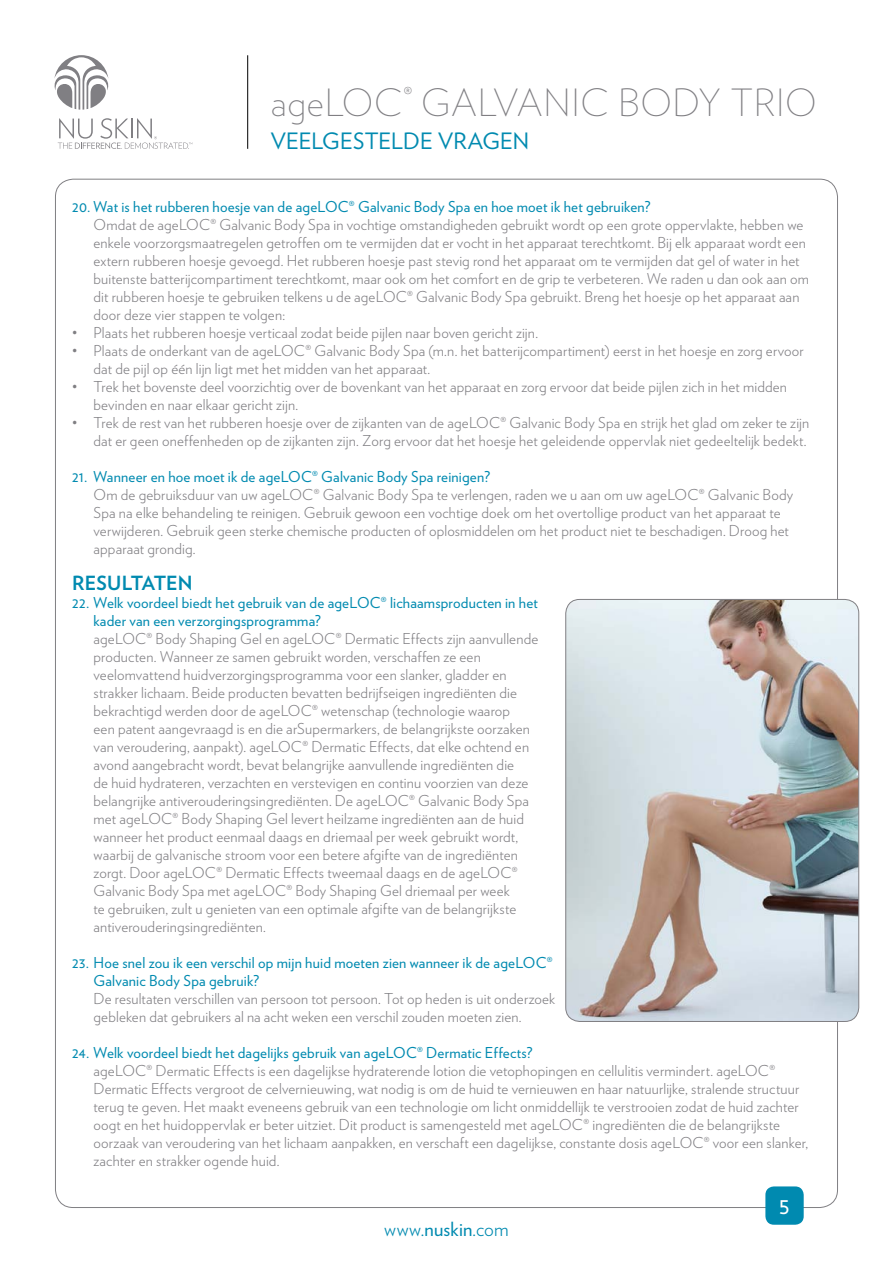
<style>
.page{position:relative;width:893px;height:1263px;background:#fff}
.page>*{position:absolute;margin:0;border:0;box-sizing:border-box;transform-origin:0 0}
.t1{font:200 37.5px "Verlag";letter-spacing:.01em;color:#807f83}
.t2{font:24px "Verlag";color:#fff}
.t3{font:22.5px "Verlag";letter-spacing:.005em;color:#008ab0}
.t4{font:300 19.5px "Verlag";letter-spacing:.02em;color:#008ab0}
.t5{font:700 19.5px "Verlag";letter-spacing:.005em;color:#008ab0}
.t6{font:300 15px/18px "Verlag";letter-spacing:.01em;color:#807f83}
.t7{font:15px/18px "Verlag";letter-spacing:.01em;color:#008ab0}
.s1{font-weight:400}
</style>
<div class="page">
<svg style="left:58px;top:118px;width:134px;height:31px"></svg>
<svg style="left:54px;top:55px;width:55px;height:55px"></svg>
<hr style="left:247px;top:55px;width:1px;height:94px;background:#000">
<div style="left:765px;top:1186px;width:39px;height:39px;background:#008ab0;border-radius:9px"></div>
<img style="left:566px;top:599px;width:293px;height:422px">
<div style="left:566px;top:599px;width:293px;height:423px;border:1px solid #807f83;border-radius:14px"></div>
<h1 class="t1" style="left:271px;top:75px;width:543px">AGELOC<sup>®</sup> GALVANIC BODY TRIO</h1>
<h3 class="t3" style="left:271px;top:124px;width:260px">Veelgestelde vragen</h3>
<p class="t7" style="left:72px;top:197px;width:580px">20. Wat is het rubberen hoesje van de ageLOC® Galvanic Body Spa en hoe moet ik het gebruiken?</p>
<p class="t6" style="left:94px;top:215px;width:717px">Omdat de ageLOC® Galvanic Body Spa in vochtige omstandigheden gebruikt wordt op een grote oppervlakte, hebben we enkele voorzorgsmaatregelen getroffen om te vermijden dat er vocht in het apparaat terechtkomt. Bij elk apparaat wordt een extern rubberen hoesje gevoegd. Het rubberen hoesje past stevig rond het apparaat om te vermijden dat gel of water in het buitenste batterijcompartiment terechtkomt, maar ook om het comfort en de grip te verbeteren. We raden u dan ook aan om dit rubberen hoesje te gebruiken telkens u de ageLOC® Galvanic Body Spa gebruikt. Breng het hoesje op het apparaat aan door deze vier stappen te volgen:</p>
<p class="t6" style="left:72px;top:323px;width:467px">• Plaats het rubberen hoesje verticaal zodat beide pijlen naar boven gericht zijn.</p>
<p class="t6" style="left:94px;top:341px;width:712px;text-indent:-21px">• Plaats de onderkant van de ageLOC® Galvanic Body Spa (m.n. het batterijcompartiment) eerst in het hoesje en zorg ervoor dat de pijl op één lijn ligt met het midden van het apparaat.</p>
<p class="t6" style="left:94px;top:377px;width:695px;text-indent:-21px">• Trek het bovenste deel voorzichtig over de bovenkant van het apparaat en zorg ervoor dat beide pijlen zich in het midden bevinden en naar elkaar gericht zijn.</p>
<p class="t6" style="left:72px;top:413px;width:739px;text-align:right">• Trek de rest van het rubberen hoesje over de zijkanten van de ageLOC® Galvanic Body Spa en strijk het glad om zeker te zijn dat er geen oneffenheden op de zijkanten zijn. Zorg ervoor dat het hoesje het geleidende oppervlak niet gedeeltelijk bedekt.</p>
<p class="t7" style="left:72px;top:467px;width:419px">21. Wanneer en hoe moet ik de ageLOC® Galvanic Body Spa reinigen?</p>
<p class="t6" style="left:94px;top:485px;width:701px">Om de gebruiksduur van uw ageLOC® Galvanic Body Spa te verlengen, raden we u aan om uw ageLOC® Galvanic Body Spa na elke behandeling te reinigen. Gebruik gewoon een vochtige doek om het overtollige product van het apparaat te verwijderen. Gebruik geen sterke chemische producten of oplosmiddelen om het product niet te beschadigen. Droog het apparaat grondig.</p>
<h3 class="t5" style="left:72px;top:567px;width:122px">RESULTATEN</h3>
<p class="t7" style="left:94px;top:593px;width:446px;text-indent:-21px">22. Welk voordeel biedt het gebruik van de ageLOC® lichaamsproducten in het kader van een verzorgingsprogramma?</p>
<p class="t6" style="left:94px;top:629px;width:446px">ageLOC® Body Shaping Gel en ageLOC® Dermatic Effects zijn aanvullende producten. Wanneer ze samen gebruikt worden, verschaffen ze een veelomvattend huidverzorgingsprogramma voor een slanker, gladder en strakker lichaam. Beide producten bevatten bedrijfseigen ingrediënten die bekrachtigd werden door de ageLOC® wetenschap (technologie waarop<br>een patent aangevraagd is en die arSupermarkers, de belangrijkste oorzaken van veroudering, aanpakt). ageLOC® Dermatic Effects, dat elke ochtend en avond aangebracht wordt, bevat belangrijke aanvullende ingrediënten die<br>de huid hydrateren, verzachten en verstevigen en continu voorzien van deze belangrijke antiverouderingsingrediënten. De ageLOC® Galvanic Body Spa met ageLOC® Body Shaping Gel levert heilzame ingrediënten aan de huid wanneer het product eenmaal daags en driemaal per week gebruikt wordt, waarbij de galvanische stroom voor een betere afgifte van de ingrediënten zorgt. Door ageLOC® Dermatic Effects tweemaal daags en de ageLOC® Galvanic Body Spa met ageLOC® Body Shaping Gel driemaal per week<br>te gebruiken, zult u genieten van een optimale afgifte van de belangrijkste antiverouderingsingrediënten.</p>
<p class="t7" style="left:94px;top:953px;width:461px;text-indent:-21px">23. Hoe snel zou ik een verschil op mijn huid moeten zien wanneer ik de ageLOC®<br>Galvanic Body Spa gebruik?</p>
<p class="t6" style="left:94px;top:989px;width:463px">De resultaten verschillen van persoon tot persoon. Tot op heden is uit onderzoek gebleken dat gebruikers al na acht weken een verschil zouden moeten zien.</p>
<p class="t7" style="left:72px;top:1043px;width:462px">24. Welk voordeel biedt het dagelijks gebruik van ageLOC® Dermatic Effects?</p>
<p class="t6" style="left:94px;top:1061px;width:716px">ageLOC® Dermatic Effects is een dagelijkse hydraterende lotion die vetophopingen en cellulitis vermindert. ageLOC® Dermatic Effects vergroot de celvernieuwing, wat nodig is om de huid te vernieuwen en haar natuurlijke, stralende structuur terug te geven. Het maakt eveneens gebruik van een technologie om licht onmiddellijk te verstrooien zodat de huid zachter oogt en het huidoppervlak er beter uitziet. Dit product is samengesteld met ageLOC® ingrediënten die de belangrijkste oorzaak van veroudering van het lichaam aanpakken, en verschaft een dagelijkse, constante dosis ageLOC® voor een slanker, zachter en strakker ogende huid.</p>
<h3 class="t4" style="left:384px;top:1215px;width:126px">www.<span class="s1">nuskin</span>.com</h3>
<h2 class="t2" style="left:779px;top:1187px;width:12px">5</h2>
</div>
